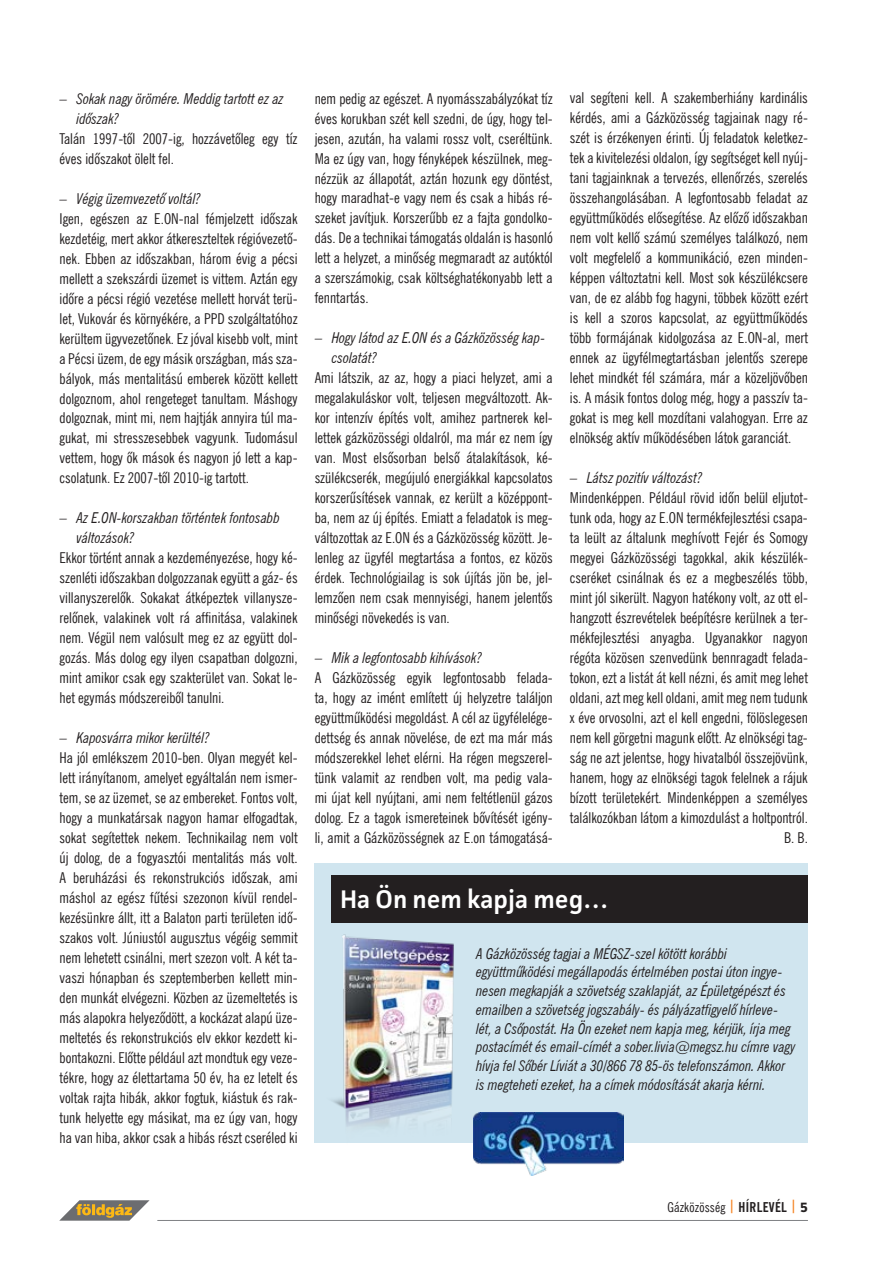
<style>
.page{position:relative;width:893px;height:1263px;background:#fff}
.page>*{position:absolute;margin:0;border:0;box-sizing:border-box;transform-origin:0 0}
.t1{font:600 25.5px "Facit";color:#fff}
.t2{font:15px/20px "News Gothic Condensed";color:#231f20;text-align:justify}
.t3{font:italic condensed 15px/18.8px "News Gothic";color:#231f20}
.t4{font:13.5px "News Gothic Condensed";letter-spacing:.01em;color:#231f20}
.s1{font-family:"News Gothic";font-weight:700;font-stretch:condensed;color:#f58220}
.s2{font-family:"News Gothic";font-weight:700;font-stretch:condensed}
.s3{font-family:"Facit";font-weight:700}
</style>
<div class="page">
<hr style="left:157px;top:1220px;width:651px;height:1px;background:#808285">
<svg style="left:59px;top:1200px;width:91px;height:21px"></svg>
<div style="left:315px;top:863px;width:493px;height:280px;background:#d0e5ef"></div>
<div style="left:332px;top:875px;width:476px;height:48px;background:#231f20"></div>
<img style="left:331px;top:922px;width:123px;height:205px">
<img style="left:473px;top:1112px;width:150px;height:63px">
<p class="t3" style="left:77px;top:88px;width:209px;line-height:20px;text-indent:-17px">– Sokak nagy örömére. Meddig tartott ez az idôszak?</p>
<p class="t2" style="left:60px;top:128px;width:240px">Talán 1997-tôl 2007-ig, hozzávetôleg egy tíz éves idôszakot ölelt fel.</p>
<p class="t3" style="left:60px;top:189px;width:143px">– Végig üzemvezetô voltál?</p>
<p class="t2" style="left:60px;top:208px;width:240px">Igen, egészen az E.ON-nal fémjelzett idôszak kezdetéig, mert akkor átkereszteltek régióvezetô&shy;nek. Ebben az idôszakban, három évig a pécsi mellett a szekszárdi üzemet is vittem. Aztán egy idôre a pécsi régió vezetése mellett horvát terü&shy;let, Vukovár és környékére, a PPD szolgáltatóhoz kerültem ügyvezetônek. Ez jóval kisebb volt, mint a Pécsi üzem, de egy másik országban, más sza&shy;bályok, más mentalitású emberek között kellett dolgoznom, ahol rengeteget tanultam. Máshogy dolgoznak, mint mi, nem hajtják annyira túl ma&shy;gukat, mi stresszesebbek vagyunk. Tudomásul vettem, hogy ôk mások és nagyon jó lett a kap&shy;csolatunk. Ez 2007-tôl 2010-ig tartott.</p>
<p class="t3" style="left:77px;top:508px;width:205px;line-height:20px;text-indent:-17px">– Az E.ON-korszakban történtek fontosabb változások?</p>
<p class="t2" style="left:60px;top:548px;width:240px">Ekkor történt annak a kezdeményezése, hogy ké&shy;szenléti idôszakban dolgozzanak együtt a gáz- és villanyszerelôk. Sokakat átképeztek villanysze&shy;relônek, valakinek volt rá affinitása, valakinek nem. Végül nem valósult meg ez az együtt dol&shy;gozás. Más dolog egy ilyen csapatban dolgozni, mint amikor csak egy szakterület van. Sokat le&shy;het egymás módszereibôl tanulni.</p>
<p class="t3" style="left:60px;top:728px;width:151px">– Kaposvárra mikor kerültél?</p>
<p class="t2" style="left:60px;top:748px;width:240px">Ha jól emlékszem 2010-ben. Olyan megyét kel&shy;lett irányítanom, amelyet egyáltalán nem ismer&shy;tem, se az üzemet, se az embereket. Fontos volt, hogy a munkatársak nagyon hamar elfogadtak, sokat segítettek nekem. Technikailag nem volt új dolog, de a fogyasztói mentalitás más volt.<br>A beruházási és rekonstrukciós idôszak, ami máshol az egész fûtési szezonon kívül rendel&shy;kezésünkre állt, itt a Balaton parti területen idô&shy;szakos volt. Júniustól augusztus végéig semmit nem lehetett csinálni, mert szezon volt. A két ta&shy;vaszi hónapban és szeptemberben kellett min&shy;den munkát elvégezni. Közben az üzemeltetés is más alapokra helyezôdött, a kockázat alapú üze&shy;meltetés és rekonstrukciós elv ekkor kezdett ki&shy;bontakozni. Elôtte például azt mondtuk egy veze&shy;tékre, hogy az élettartama 50 év, ha ez letelt és voltak rajta hibák, akkor fogtuk, kiástuk és rak&shy;tunk helyette egy másikat, ma ez úgy van, hogy ha van hiba, akkor csak a hibás részt cseréled ki</p>
<p class="t2" style="left:315px;top:88px;width:240px">nem pedig az egészet. A nyomásszabályzókat tíz éves korukban szét kell szedni, de úgy, hogy tel&shy;jesen, azután, ha valami rossz volt, cseréltünk.<br>Ma ez úgy van, hogy fényképek készülnek, meg&shy;nézzük az állapotát, aztán hozunk egy döntést, hogy maradhat-e vagy nem és csak a hibás ré&shy;szeket javítjuk. Korszerûbb ez a fajta gondolko&shy;dás. De a technikai támogatás oldalán is hasonló lett a helyzet, a minôség megmaradt az autóktól a szerszámokig, csak költséghatékonyabb lett a fenntartás.</p>
<p class="t3" style="left:332px;top:328px;width:215px;line-height:20px;text-indent:-17px">– Hogy látod az E.ON és a Gázközösség kap&shy;csolatát?</p>
<p class="t2" style="left:315px;top:368px;width:240px">Ami látszik, az az, hogy a piaci helyzet, ami a megalakuláskor volt, teljesen megváltozott. Ak&shy;kor intenzív építés volt, amihez partnerek kel&shy;lettek gázközösségi oldalról, ma már ez nem így van. Most elsôsorban belsô átalakítások, ké&shy;szülékcserék, megújuló energiákkal kapcsolatos korszerûsítések vannak, ez került a középpont&shy;ba, nem az új építés. Emiatt a feladatok is meg&shy;változottak az E.ON és a Gázközösség között. Je&shy;lenleg az ügyfél megtartása a fontos, ez közös érdek. Technológiailag is sok újítás jön be, jel&shy;lemzôen nem csak mennyiségi, hanem jelentôs minôségi növekedés is van.</p>
<p class="t3" style="left:315px;top:648px;width:169px">– Mik a legfontosabb kihívások?</p>
<p class="t2" style="left:315px;top:668px;width:240px">A Gázközösség egyik legfontosabb felada&shy;ta, hogy az imént említett új helyzetre találjon együttmûködési megoldást. A cél az ügyfélelége&shy;dettség és annak növelése, de ezt ma már más módszerekkel lehet elérni. Ha régen megszerel&shy;tünk valamit az rendben volt, ma pedig vala&shy;mi újat kell nyújtani, ami nem feltétlenül gázos dolog. Ez a tagok ismereteinek bôvítését igény&shy;li, amit a Gázközösségnek az E.on támogatásá-</p>
<p class="t2" style="left:570px;top:88px;width:240px">val segíteni kell. A szakemberhiány kardinális kérdés, ami a Gázközösség tagjainak nagy ré&shy;szét is érzékenyen érinti. Új feladatok keletkez&shy;tek a kivitelezési oldalon, így segítséget kell nyúj&shy;tani tagjainknak a tervezés, ellenôrzés, szerelés összehangolásában. A legfontosabb feladat az együttmûködés elôsegítése. Az elôzô idôszakban nem volt kellô számú személyes találkozó, nem volt megfelelô a kommunikáció, ezen minden&shy;képpen változtatni kell. Most sok készülékcsere van, de ez alább fog hagyni, többek között ezért is kell a szoros kapcsolat, az együttmûködés több formájának kidolgozása az E.ON-al, mert ennek az ügyfélmegtartásban jelentôs szerepe lehet mindkét fél számára, már a közeljövôben is. A másik fontos dolog még, hogy a passzív ta&shy;gokat is meg kell mozdítani valahogyan. Erre az elnökség aktív mûködésében látok garanciát.</p>
<p class="t3" style="left:570px;top:468px;width:134px">– Látsz pozitív változást?</p>
<p class="t2" style="left:570px;top:488px;width:240px;text-align:right">Mindenképpen. Például rövid idôn belül eljutot&shy;tunk oda, hogy az E.ON termékfejlesztési csapa&shy;ta leült az általunk meghívott Fejér és Somogy megyei Gázközösségi tagokkal, akik készülék&shy;cseréket csinálnak és ez a megbeszélés több, mint jól sikerült. Nagyon hatékony volt, az ott el&shy;hangzott észrevételek beépítésre kerülnek a ter&shy;mékfejlesztési anyagba. Ugyanakkor nagyon régóta közösen szenvedünk bennragadt felada&shy;tokon, ezt a listát át kell nézni, és amit meg lehet oldani, azt meg kell oldani, amit meg nem tudunk x éve orvosolni, azt el kell engedni, fölöslegesen nem kell görgetni magunk elôtt. Az elnökségi tag&shy;ság ne azt jelentse, hogy hivatalból összejövünk, hanem, hogy az elnökségi tagok felelnek a rájuk bízott területekért. Mindenképpen a személyes találkozókban látom a kimozdulást a holtpontról.<br>B. B.</p>
<h1 class="t1" style="left:340px;top:883px;width:270px">Ha Ön nem kapja meg…</h1>
<p class="t3" style="left:476px;top:944px;width:321px">A Gázközösség tagjai a MÉGSZ-szel kötött korábbi együttmûködési megállapodás értelmében postai úton ingye&shy;nesen megkapják a szövetség szaklapját, az Épületgépészt és emailben a szövetség jogszabály- és pályázatfigyelô hírleve&shy;lét, a Csôpostát. Ha Ön ezeket nem kapja meg, kérjük, írja meg postacímét és email-címét a sober.livia@megsz.hu címre vagy hívja fel Sôbér Líviát a 30/866 78 85-ös telefonszámon. Akkor is megteheti ezeket, ha a címek módosítását akarja kérni.</p>
<p class="t4" style="left:667px;top:1199px;width:142px">Gázközösség <span class="s1">|</span> <span class="s2">HÍRLEVÉL</span> <span class="s1">|</span> <span class="s3">5</span></p>
</div>
